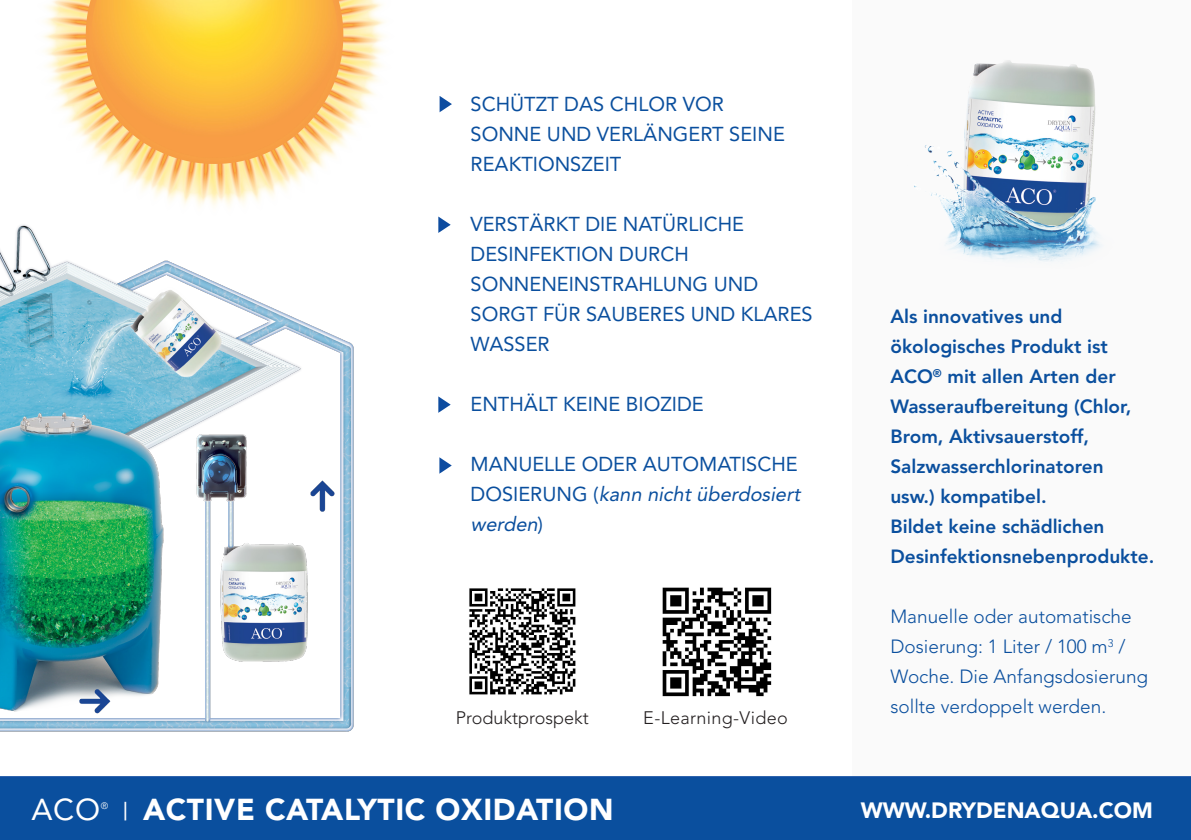
<style>
.page{position:relative;width:1191px;height:840px;background:#fff}
.page>*{position:absolute;margin:0;border:0;box-sizing:border-box;transform-origin:0 0}
.t1{font:900 30px "Avenir";letter-spacing:.02em;color:#fff}
.t2{font:30px "Avenir";color:#fff}
.t3{font:900 22px "Avenir LT Std";color:#fff}
.t4{font:20px/30px "Avenir";color:#0a4f9e}
.t5{font:800 19px/30px "Avenir";color:#0a4f9e}
.t6{font:300 19px/30px "Avenir";color:#0a4f9e}
.t7{font:300 18px "Avenir";letter-spacing:.02em;color:#231f20}
.t8{font:300 18px "Avenir";color:#231f20}
.t9{font:300 9.4px "Avenir";color:#fff}
.s1{font-style:italic}
.s2{font-weight:400;font-size:24px}
</style>
<div class="page">
<div style="left:852px;top:0;width:339px;height:839px;background:#fafafa"></div>
<img style="left:0;top:250px;width:354px;height:482px">
<img style="left:15px;top:0;width:369px;height:250px">
<div style="left:0;top:776px;width:1191px;height:63px;background:#0a4f9e"></div>
<img style="left:914px;top:60px;width:186px;height:201px">
<svg style="left:438px;top:216px;width:12px;height:17px"></svg>
<svg style="left:439px;top:457px;width:13px;height:16px"></svg>
<svg style="left:439px;top:96px;width:13px;height:16px"></svg>
<svg style="left:438px;top:396px;width:12px;height:16px"></svg>
<img style="left:662px;top:587px;width:110px;height:110px">
<img style="left:469px;top:588px;width:107px;height:107px">
<p class="t4" style="left:470px;top:89px;width:316px">SCHÜTZT DAS CHLOR VOR<br>SONNE UND VERLÄNGERT SEINE<br>REAKTIONSZEIT</p>
<p class="t4" style="left:470px;top:209px;width:343px">VERSTÄRKT DIE NATÜRLICHE<br>DESINFEKTION DURCH<br>SONNENEINSTRAHLUNG UND<br>SORGT FÜR SAUBERES UND KLARES<br>WASSER</p>
<p class="t4" style="left:470px;top:389px;width:235px">ENTHÄLT KEINE BIOZIDE</p>
<p class="t4" style="left:470px;top:449px;width:335px">MANUELLE ODER AUTOMATISCHE<br>D O S I E R U N G ( <span class="s1">kann nicht überdosiert werden</span>)</p>
<p class="t8" style="left:456px;top:707px;width:135px">Produktprospekt</p>
<p class="t7" style="left:643px;top:706px;width:146px">E-Learning-Video</p>
<p class="t5" style="left:890px;top:301px;width:265px">Als innovatives und ökologisches Produkt ist<br>ACO<sup>®</sup> mit allen Arten der<br>Wasseraufbereitung (Chlor,<br>Brom, Aktivsauerstoff,<br>Salzwasserchlorinatoren<br>usw.) kompatibel.<br>Bildet keine schädlichen<br>Desinfektionsnebenprodukte.</p>
<p class="t6" style="left:890px;top:601px;width:259px">Manuelle oder automatische<br>Dosierung: 1 Liter / 100 m<sup>3</sup> /<br>Woche. Die Anfangsdosierung sollte verdoppelt werden.</p>
<p class="t2" style="left:32px;top:792px;width:70px">ACO</p>
<p class="t9" style="left:101px;top:799px;width:9px">®</p>
<p class="t1" style="left:123px;top:791px;width:492px"><span class="s2">|</span> ACTIVE CATALYTIC OXIDATION</p>
<p class="t3" style="left:860px;top:796px;width:294px">WWW.DRYDENAQUA.COM</p>
</div>
